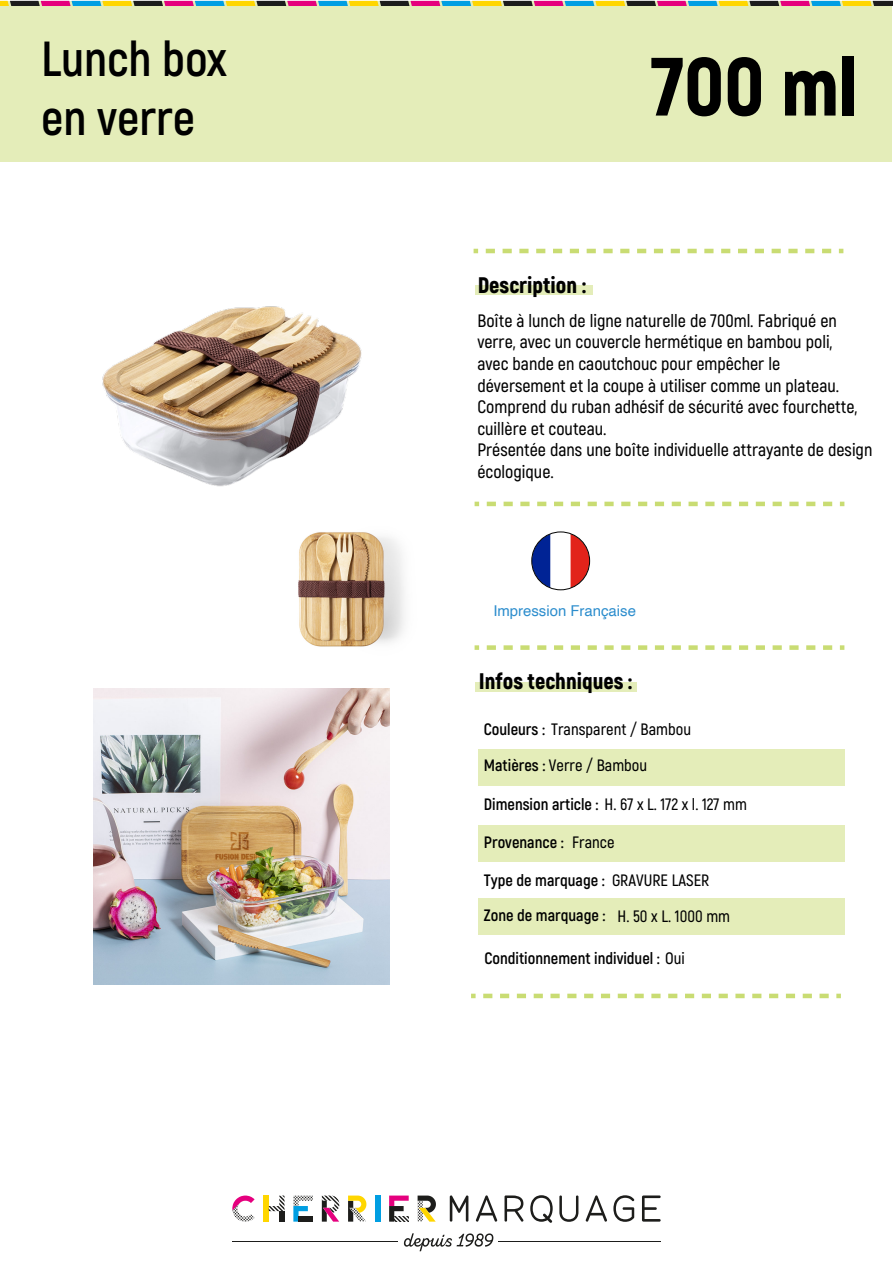
<style>
.page{position:relative;width:893px;height:1263px;background:#fff}
.page>*{position:absolute;margin:0;border:0;box-sizing:border-box;transform-origin:0 0}
.t1{font:900 82.5px "Akrobat";color:#000}
.t2{font:700 49.2px/58.9px "Akrobat";color:#000}
.t3{font:900 22.5px "Akrobat";color:#000}
.t4{font:600 18px/21.6px "Akrobat";color:#000}
.t5{font:700 16.5px "Akrobat";color:#000}
.t6{font:600 16.5px/36.3px "Akrobat";color:#000}
.t7{font:14.85px "Helvetica";color:#2c8dcd}
.s1{font-weight:700}
.s2{font-weight:600}
</style>
<div class="page">
<div style="left:0;top:1px;width:892px;height:161px;background:#e4edb9"></div>
<svg style="left:0;top:1px;width:893px;height:5px;background:#866d63"></svg>
<svg style="left:232px;top:1195px;width:23px;height:26px"></svg>
<svg style="left:293px;top:1195px;width:20px;height:26px"></svg>
<svg style="left:389px;top:1195px;width:20px;height:26px"></svg>
<div style="left:375px;top:1195px;width:5px;height:26px;background:#009ee2"></div>
<div style="left:263px;top:1195px;width:6px;height:26px;background:#ffd600"></div>
<div style="left:279px;top:1211px;width:5px;height:10px;background:#1d1d1b"></div>
<svg style="left:269px;top:1195px;width:15px;height:16px"></svg>
<svg style="left:322px;top:1195px;width:17px;height:26px"></svg>
<svg style="left:348px;top:1195px;width:18px;height:26px"></svg>
<svg style="left:418px;top:1195px;width:18px;height:26px"></svg>
<svg style="left:450px;top:1195px;width:18px;height:26px"></svg>
<svg style="left:476px;top:1195px;width:21px;height:26px"></svg>
<svg style="left:504px;top:1195px;width:19px;height:26px"></svg>
<svg style="left:530px;top:1195px;width:23px;height:28px"></svg>
<svg style="left:559px;top:1195px;width:19px;height:27px"></svg>
<svg style="left:586px;top:1195px;width:21px;height:26px"></svg>
<svg style="left:613px;top:1195px;width:21px;height:27px"></svg>
<svg style="left:642px;top:1195px;width:19px;height:26px"></svg>
<svg style="left:404px;top:1233px;width:89px;height:18px"></svg>
<hr style="left:232px;top:1241px;width:166px;height:1px;background:#1d1d1b">
<hr style="left:498px;top:1241px;width:163px;height:1px;background:#1d1d1b">
<img style="left:102px;top:306px;width:260px;height:181px">
<div style="left:478px;top:749px;width:366px;height:36px;background:#e4edb9"></div>
<div style="left:478px;top:826px;width:366px;height:36px;background:#e4edb9"></div>
<div style="left:478px;top:898px;width:366px;height:36px;background:#e4edb9"></div>
<img style="left:298px;top:532px;width:106px;height:115px">
<img style="left:94px;top:688px;width:296px;height:296px">
<div style="left:475px;top:285px;width:118px;height:10px;background:#e4edb9"></div>
<svg style="left:475px;top:502px;width:4px;height:4px"></svg>
<svg style="left:487px;top:502px;width:357px;height:4px"></svg>
<svg style="left:474px;top:249px;width:4px;height:4px"></svg>
<svg style="left:486px;top:249px;width:357px;height:4px"></svg>
<div style="left:476px;top:682px;width:161px;height:9px;background:#e4edb9"></div>
<svg style="left:475px;top:645px;width:4px;height:5px"></svg>
<svg style="left:487px;top:645px;width:357px;height:5px"></svg>
<svg style="left:471px;top:994px;width:5px;height:4px"></svg>
<svg style="left:483px;top:994px;width:358px;height:4px"></svg>
<svg style="left:532px;top:532px;width:57px;height:58px"></svg>
<div style="left:531px;top:532px;width:59px;height:58px;border:1px solid #000;border-radius:50%"></div>
<h2 class="t2" style="left:41px;top:29px;width:187px">Lunch box en verre</h2>
<p class="t3" style="left:478px;top:270px;width:109px">Description :</p>
<h1 class="t1" style="left:652px;top:33px;width:207px">700 ml</h1>
<p class="t4" style="left:477px;top:310px;width:397px">Boîte à lunch de ligne naturelle de 700ml. Fabriqué en verre, avec un couvercle hermétique en bambou poli,<br>avec bande en caoutchouc pour empêcher le déversement et la coupe à utiliser comme un plateau.<br>Comprend du ruban adhésif de sécurité avec fourchette, cuillère et couteau.<br>Présentée dans une boîte individuelle attrayante de design écologique.</p>
<p class="t7" style="left:493px;top:600px;width:144px">Impression Française</p>
<p class="t3" style="left:479px;top:667px;width:155px">Infos techniques :</p>
<p class="t6" style="left:484px;top:711px;width:209px"><span class="s1">Couleurs :</span> Transparent / Bambou<br><span class="s1">Matières :</span> Verre / Bambou</p>
<p class="t6" style="left:484px;top:786px;width:265px"><span class="s1">Dimension article :</span> H. 67 x L. 172 x l. 127 mm</p>
<p class="t5" style="left:484px;top:832px;width:132px">Provenance : <span class="s2">France</span></p>
<p class="t5" style="left:484px;top:870px;width:227px">Type de marquage : <span class="s2">GRAVURE LASER</span></p>
<p class="t5" style="left:484px;top:905px;width:248px">Zone de marquage : <span class="s2">H. 50 x L. 1000 mm</span></p>
<p class="t5" style="left:484px;top:948px;width:202px">Conditionnement individuel : <span class="s2">Oui</span></p>
</div>
